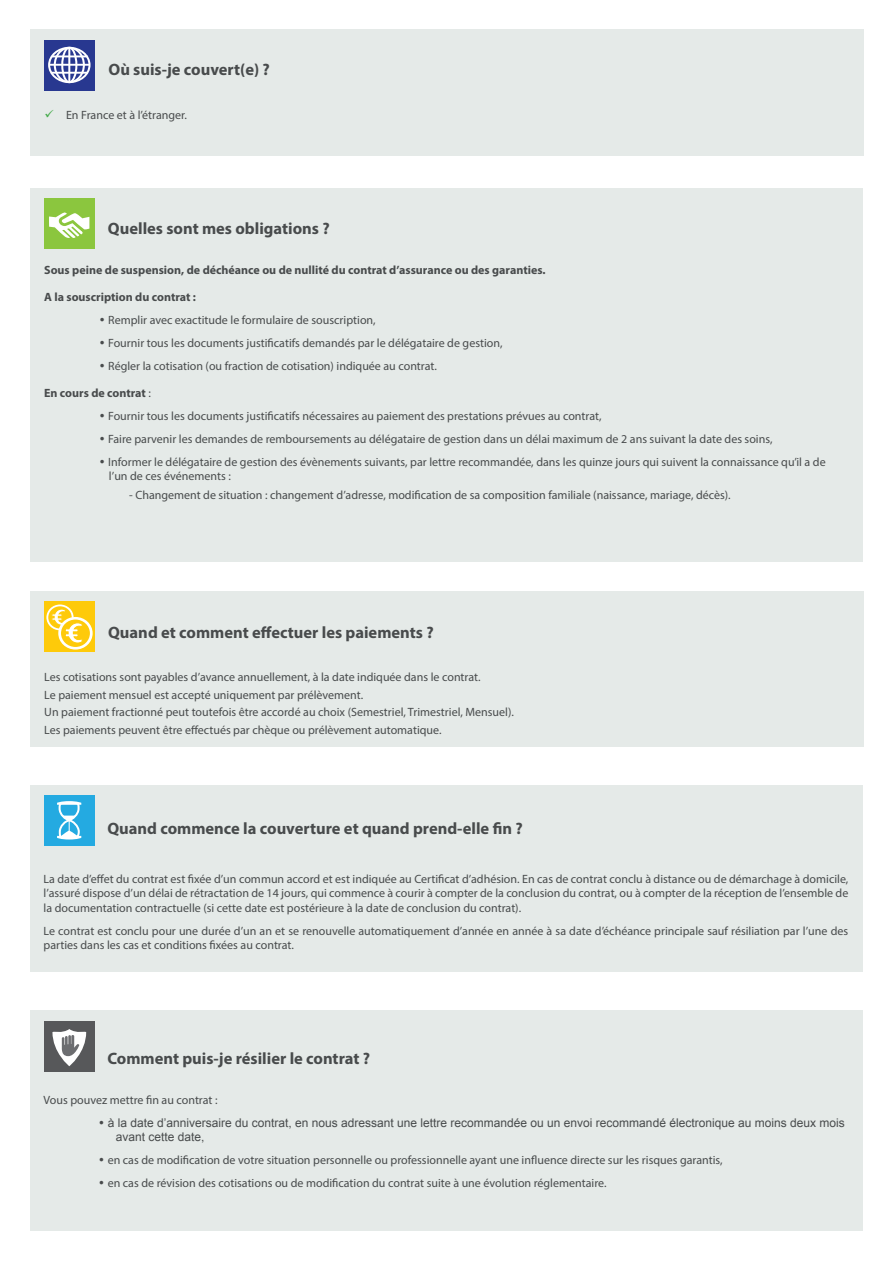
<style>
.page{position:relative;width:893px;height:1263px;background:#fff}
.page>*{position:absolute;margin:0;border:0;box-sizing:border-box;transform-origin:0 0}
.t1{font:700 16.5px "Myriad Pro";color:#484b4c}
.t2{font:12px/14.4px "Myriad Pro";color:#484b4c;text-align:justify}
.t3{font:12px "Arial";color:#484b4c}
.t4{font:700 12px "Myriad Pro";color:#484b4c}
.s1{color:#42aa48}
.s2{font-weight:400}
</style>
<div class="page">
<div style="left:30px;top:1010px;width:832px;height:221px;background:#e5eae8"></div>
<div style="left:30px;top:785px;width:832px;height:187px;background:#e5eae8"></div>
<div style="left:30px;top:591px;width:833px;height:156px;background:#e5eae8"></div>
<div style="left:30px;top:30px;width:833px;height:126px;background:#e5eae8"></div>
<div style="left:30px;top:188px;width:833px;height:373px;background:#e5eae8"></div>
<svg style="left:44px;top:40px;width:51px;height:51px;background:#3f4d9b"></svg>
<div style="left:48px;top:47px;width:43px;height:36px;border:2px solid #fff;border-radius:50%"></div>
<div style="left:54px;top:47px;width:31px;height:36px;border:2px solid #fff;border-radius:50%"></div>
<div style="left:61px;top:47px;width:16px;height:36px;border:2px solid #fff;border-radius:50%"></div>
<hr style="left:68px;top:48px;width:2px;height:35px;background:#fff">
<hr style="left:52px;top:55px;width:36px;height:2px;background:#fff">
<hr style="left:52px;top:72px;width:36px;height:2px;background:#fff">
<hr style="left:49px;top:64px;width:41px;height:2px;background:#fff">
<div style="left:44px;top:198px;width:51px;height:51px;background:#8bc63e"></div>
<svg style="left:49px;top:212px;width:41px;height:26px"></svg>
<div style="left:44px;top:602px;width:51px;height:50px;background:#feca0a"></div>
<svg style="left:47px;top:605px;width:26px;height:24px"></svg>
<div style="left:46px;top:604px;width:28px;height:26px;border:2px solid #fff;border-radius:50%"></div>
<svg style="left:60px;top:618px;width:31px;height:30px"></svg>
<div style="left:58px;top:617px;width:35px;height:33px;border:3px solid #fff;border-radius:50%"></div>
<svg style="left:51px;top:608px;width:32px;height:36px"></svg>
<div style="left:44px;top:795px;width:51px;height:50px;background:#24aae1"></div>
<svg style="left:57px;top:801px;width:24px;height:39px"></svg>
<div style="left:44px;top:1021px;width:51px;height:51px;background:#57585a"></div>
<svg style="left:52px;top:1029px;width:34px;height:37px"></svg>
<p class="t1" style="left:108px;top:59px;width:163px">Où suis-je couvert(e) ?</p>
<p class="t2" style="left:45px;top:108px;width:144px"><span class="s1">✓</span> En France et à l’étranger.</p>
<p class="t1" style="left:108px;top:218px;width:223px">Quelles sont mes obligations ?</p>
<p class="t4" style="left:44px;top:262px;width:503px">Sous peine de suspension, de déchéance ou de nullité du contrat d’assurance ou des garanties.</p>
<p class="t4" style="left:44px;top:289px;width:153px">A la souscription du contrat :</p>
<p class="t2" style="left:99px;top:313px;width:278px">• Remplir avec exactitude le formulaire de souscription,</p>
<p class="t2" style="left:99px;top:335px;width:405px">• Fournir tous les documents justificatifs demandés par le délégataire de gestion,</p>
<p class="t2" style="left:99px;top:358px;width:339px">• Régler la cotisation (ou fraction de cotisation) indiquée au contrat.</p>
<p class="t4" style="left:44px;top:385px;width:108px">En cours de contrat <span class="s2">:</span></p>
<p class="t2" style="left:99px;top:408px;width:504px">• Fournir tous les documents justificatifs nécessaires au paiement des prestations prévues au contrat,</p>
<p class="t2" style="left:99px;top:431px;width:675px">• Faire parvenir les demandes de remboursements au délégataire de gestion dans un délai maximum de 2 ans suivant la date des soins,</p>
<p class="t2" style="left:99px;top:454px;width:728px">• Informer le délégataire de gestion des évènements suivants, par lettre recommandée, dans les quinze jours qui suivent la connaissance qu’il a de</p>
<p class="t2" style="left:109px;top:469px;width:123px">l’un de ces événements :</p>
<p class="t2" style="left:129px;top:487px;width:603px">- Changement de situation : changement d’adresse, modification de sa composition familiale (naissance, mariage, décès).</p>
<p class="t1" style="left:108px;top:622px;width:327px">Quand et comment effectuer les paiements ?</p>
<p class="t2" style="left:44px;top:670px;width:438px">Les cotisations sont payables d’avance annuellement, à la date indiquée dans le contrat.</p>
<p class="t2" style="left:44px;top:687px;width:320px">Le paiement mensuel est accepté uniquement par prélèvement.</p>
<p class="t2" style="left:44px;top:705px;width:471px">Un paiement fractionné peut toutefois être accordé au choix (Semestriel, Trimestriel, Mensuel).</p>
<p class="t2" style="left:44px;top:722px;width:399px">Les paiements peuvent être effectués par chèque ou prélèvement automatique.</p>
<p class="t1" style="left:107px;top:818px;width:417px">Quand commence la couverture et quand prend-elle fin ?</p>
<p class="t2" style="left:44px;top:871px;width:806px">La date d’effet du contrat est fixée d’un commun accord et est indiquée au Certificat d’adhésion. En cas de contrat conclu à distance ou de démarchage à domicile, l’assuré dispose d’un délai de rétractation de 14 jours, qui commence à courir à compter de la conclusion du contrat, ou à compter de la réception de l’ensemble de la documentation contractuelle (si cette date est postérieure à la date de conclusion du contrat).</p>
<p class="t2" style="left:44px;top:923px;width:806px">Le contrat est conclu pour une durée d’un an et se renouvelle automatiquement d’année en année à sa date d’échéance principale sauf résiliation par l’une des parties dans les cas et conditions fixées au contrat.</p>
<p class="t1" style="left:107px;top:1047px;width:264px">Comment puis-je résilier le contrat ?</p>
<p class="t2" style="left:44px;top:1092px;width:175px">Vous pouvez mettre fin au contrat :</p>
<p class="t3" style="left:99px;top:1114px;width:747px">• à la date d’anniversaire du contrat, en nous adressant une lettre recommandée ou un envoi recommandé électronique au moins deux mois</p>
<p class="t3" style="left:116px;top:1129px;width:90px">avant cette date,</p>
<p class="t2" style="left:99px;top:1152px;width:625px">• en cas de modification de votre situation personnelle ou professionnelle ayant une influence directe sur les risques garantis,</p>
<p class="t2" style="left:99px;top:1175px;width:509px">• en cas de révision des cotisations ou de modification du contrat suite à une évolution réglementaire.</p>
</div>
